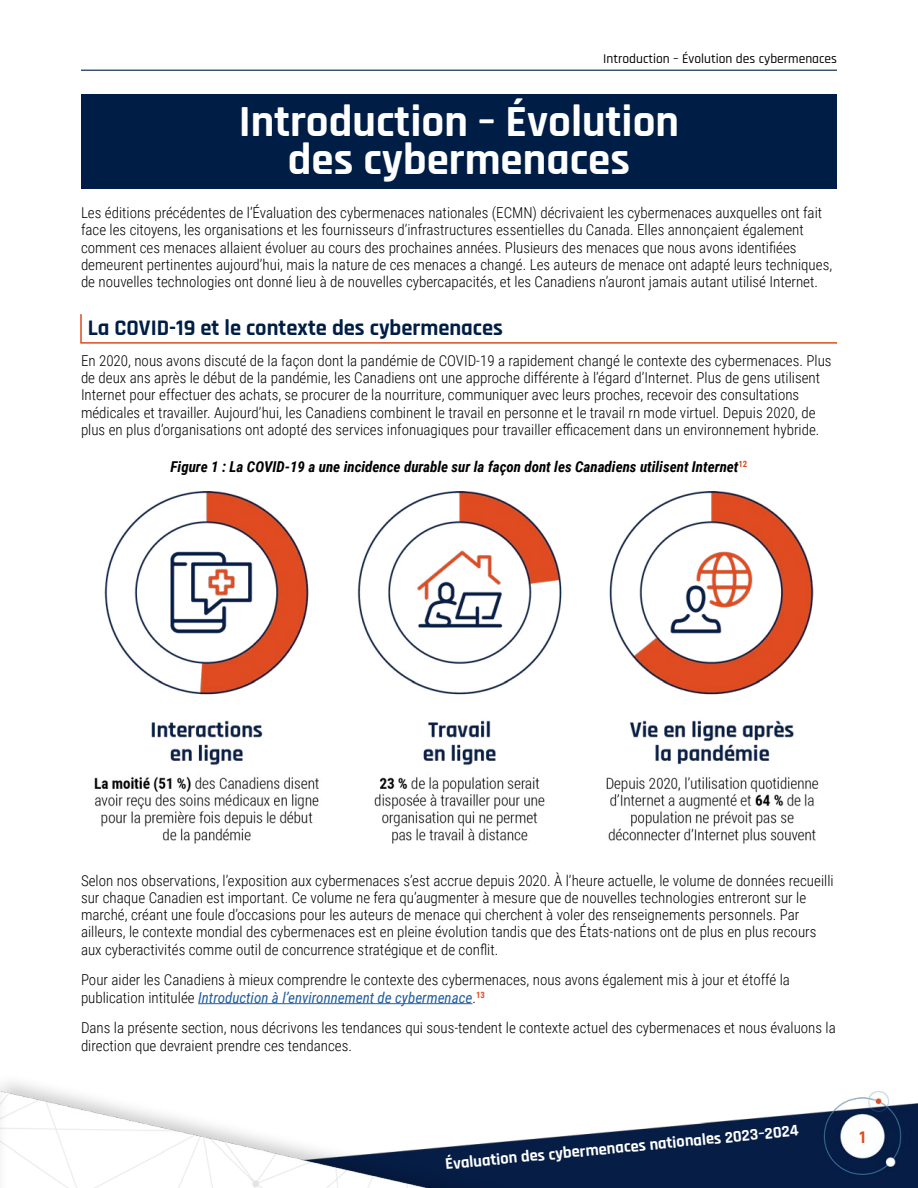
<style>
.page{position:relative;width:918px;height:1188px;background:#fff}
.page>*{position:absolute;margin:0;border:0;box-sizing:border-box;transform-origin:0 0}
.section_headings{font:700 45px/37.5px "Rajdhani";color:#fff;text-align:center}
.t1{font:700 22.5px "Rajdhani";color:#001e45}
.t2{font:700 18px "Rajdhani";color:#de4b20}
.t3{font:700 16.5px "Rajdhani";color:#fff}
.Text_reg{font:300 15px/17.2px "Roboto Condensed";color:#000}
.figure_text{font:italic 700 15px "Roboto Condensed";color:#000}
.t4{font:500 13.5px "Rajdhani";color:#000}
.s1{font-weight:400;font-style:italic;color:#215e9e}
</style>
<div class="page">
<div style="left:81px;top:94px;width:756px;height:95px;background:#001e45"></div>
<svg style="left:80px;top:314px;width:757px;height:30px"></svg>
<hr style="left:198px;top:1003px;width:275px;height:1px;background:#215e9e">
<img style="left:94px;top:491px;width:725px;height:353px">
<img style="left:562px;top:1091px;width:356px;height:97px">
<div style="left:0;top:1072px;width:562px;height:116px;background:#000;opacity:.2"></div>
<img style="left:9px;top:1086px;width:537px;height:102px">
<div style="left:0;top:1073px;width:9px;height:115px;background:#000;opacity:.2"></div>
<hr style="left:81px;top:70px;width:756px;height:1px;background:#001e45">
<p class="t4" style="left:603px;top:51px;width:235px">Introduction – Évolution des cybermenaces</p>
<h1 class="section_headings" style="left:239px;top:104px;width:442px">Introduction – Évolution des cybermenaces</h1>
<p class="Text_reg" style="left:81px;top:204px;width:753px">Les éditions précédentes de l’Évaluation des cybermenaces nationales (ECMN) décrivaient les cybermenaces auxquelles ont fait face les citoyens, les organisations et les fournisseurs d’infrastructures essentielles du Canada. Elles annonçaient également comment ces menaces allaient évoluer au cours des prochaines années. Plusieurs des menaces que nous avons identifiées demeurent pertinentes aujourd’hui, mais la nature de ces menaces a changé. Les auteurs de menace ont adapté leurs techniques, de nouvelles technologies ont donné lieu à de nouvelles cybercapacités, et les Canadiens n’auront jamais autant utilisé Internet.</p>
<h1 class="t1" style="left:88px;top:314px;width:417px">La COVID-19 et le contexte des cybermenaces</h1>
<p class="Text_reg" style="left:81px;top:351px;width:752px">En 2020, nous avons discuté de la façon dont la pandémie de COVID-19 a rapidement changé le contexte des cybermenaces. Plus de deux ans après le début de la pandémie, les Canadiens ont une approche différente à l’égard d’Internet. Plus de gens utilisent Internet pour effectuer des achats, se procurer de la nourriture, communiquer avec leurs proches, recevoir des consultations médicales et travailler. Aujourd’hui, les Canadiens combinent le travail en personne et le travail rn mode virtuel. Depuis 2020, de plus en plus d’organisations ont adopté des services infonuagiques pour travailler efficacement dans un environnement hybride.</p>
<p class="figure_text" style="left:171px;top:457px;width:578px">Figure 1 : La COVID-19 a une incidence durable sur la façon dont les Canadiens utilisent Internet<sup>12</sup></p>
<p class="Text_reg" style="left:81px;top:871px;width:754px">Selon nos observations, l’exposition aux cybermenaces s’est accrue depuis 2020. À l’heure actuelle, le volume de données recueilli sur chaque Canadien est important. Ce volume ne fera qu’augmenter à mesure que de nouvelles technologies entreront sur le marché, créant une foule d’occasions pour les auteurs de menace qui cherchent à voler des renseignements personnels. Par ailleurs, le contexte mondial des cybermenaces est en pleine évolution tandis que des États-nations ont de plus en plus recours aux cyberactivités comme outil de concurrence stratégique et de conflit.</p>
<p class="Text_reg" style="left:81px;top:971px;width:711px">Pour aider les Canadiens à mieux comprendre le contexte des cybermenaces, nous avons également mis à jour et étoffé la publication intitulée <span class="s1">Introduction à l’environnement de cybermenace</span>.<sup>13</sup></p>
<p class="Text_reg" style="left:81px;top:1019px;width:756px">Dans la présente section, nous décrivons les tendances qui sous-tendent le contexte actuel des cybermenaces et nous évaluons la direction que devraient prendre ces tendances.</p>
<p class="t3" style="left:444px;top:1153px;width:356px;rotate:-5deg">Évaluation des cybermenaces nationales 2023–2024</p>
<p class="t2" style="left:859px;top:1126px;width:8px">1</p>
</div>
